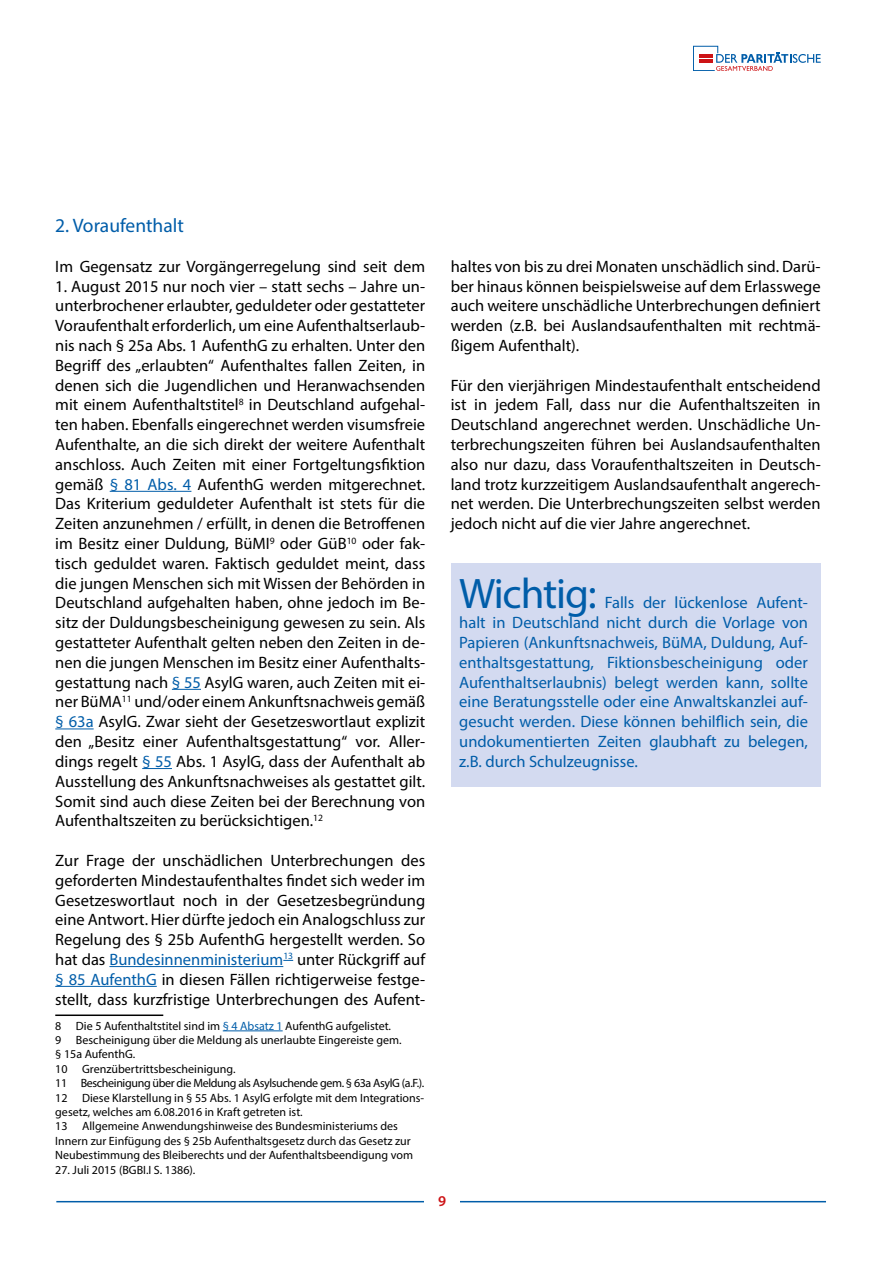
<style>
.page{position:relative;width:893px;height:1263px;background:#fff}
.page>*{position:absolute;margin:0;border:0;box-sizing:border-box;transform-origin:0 0}
.t1{font:42.9px "Myriad Pro";letter-spacing:-.025em;color:#005da9}
.t2{font:19.5px "Myriad Pro";color:#005da9}
.t3{font:16.5px/19.8px "Myriad Pro";color:#000;text-align:justify}
.t4{font:16.5px/19.8px "Myriad Pro";color:#005da9;text-align:justify}
.t5{font:600 15px "Myriad Pro";color:#cd1316}
.t6{font:12px/14.4px "Myriad Pro";color:#000}
.s1{color:#005da9}
</style>
<div class="page">
<hr style="left:56px;top:1201px;width:770px;height:1px;background:#005da9">
<div style="left:424px;top:1194px;width:36px;height:26px;background:#fff"></div>
<svg style="left:693px;top:46px;width:128px;height:25px"></svg>
<hr style="left:110px;top:491px;width:81px;height:1px;background:#005da9">
<svg style="left:172px;top:689px;width:29px;height:1px"></svg>
<hr style="left:55px;top:728px;width:39px;height:1px;background:#005da9">
<hr style="left:142px;top:768px;width:30px;height:1px;background:#005da9">
<hr style="left:109px;top:966px;width:174px;height:1px;background:#005da9">
<hr style="left:55px;top:986px;width:102px;height:1px;background:#005da9">
<hr style="left:55px;top:1014px;width:108px;height:2px;background:#000">
<hr style="left:223px;top:1030px;width:60px;height:1px;background:#005da9">
<div style="left:451px;top:563px;width:370px;height:224px;background:#d3daf0"></div>
<p class="t2" style="left:55px;top:214px;width:130px">2. Voraufenthalt</p>
<p class="t3" style="left:55px;top:256px;width:371px">Im Gegensatz zur Vorgängerregelung sind seit dem</p>
<p class="t3" style="left:55px;top:276px;width:371px">1. August 2015 nur noch vier – statt sechs – Jahre un&shy;unterbrochener erlaubter, geduldeter oder gestatteter Voraufenthalt erforderlich, um eine Aufenthaltserlaub&shy;nis nach § 25a Abs. 1 AufenthG zu erhalten. Unter den Begriff des „erlaubten“ Aufenthaltes fallen Zeiten, in denen sich die Jugendlichen und Heranwachsenden mit einem Aufenthaltstitel<sup>8</sup> in Deutschland aufgehal&shy;ten haben. Ebenfalls eingerechnet werden visumsfreie Aufenthalte, an die sich direkt der weitere Aufenthalt anschloss. Auch Zeiten mit einer Fortgeltungsfiktion gemäß <span class="s1">§ 81 Abs. 4</span> AufenthG werden mitgerechnet.<br>Das Kriterium geduldeter Aufenthalt ist stets für die Zeiten anzunehmen / erfüllt, in denen die Betroffenen im Besitz einer Duldung, BüMI<sup>9</sup> oder GüB<sup>10</sup> oder fak&shy;tisch geduldet waren. Faktisch geduldet meint, dass die jungen Menschen sich mit Wissen der Behörden in Deutschland aufgehalten haben, ohne jedoch im Be&shy;sitz der Duldungsbescheinigung gewesen zu sein. Als gestatteter Aufenthalt gelten neben den Zeiten in de&shy;nen die jungen Menschen im Besitz einer Aufenthalts&shy;gestattung nach <span class="s1">§ 55</span> AsylG waren, auch Zeiten mit ei&shy;ner BüMA<sup>11</sup> und/oder einem Ankunftsnachweis gemäß <span class="s1">§ 63a</span> AsylG. Zwar sieht der Gesetzeswortlaut explizit den „Besitz einer Aufenthaltsgestattung“ vor. Aller&shy;dings regelt <span class="s1">§ 55</span> Abs. 1 AsylG, dass der Aufenthalt ab Ausstellung des Ankunftsnachweises als gestattet gilt.<br>Somit sind auch diese Zeiten bei der Berechnung von Aufenthaltszeiten zu berücksichtigen.<sup>12</sup></p>
<p class="t3" style="left:55px;top:850px;width:371px">Zur Frage der unschädlichen Unterbrechungen des geforderten Mindestaufenthaltes findet sich weder im Gesetzeswortlaut noch in der Gesetzesbegründung eine Antwort. Hier dürfte jedoch ein Analogschluss zur Regelung des § 25b AufenthG hergestellt werden. So hat das <span class="s1">Bundesinnenministerium</span><sup>13</sup> unter Rückgriff auf <span class="s1">§ 85 AufenthG</span> in diesen Fällen richtigerweise festge&shy;stellt, dass kurzfristige Unterbrechungen des Aufent-</p>
<p class="t6" style="left:55px;top:1018px;width:371px">8 Die 5 Aufenthaltstitel sind im <span class="s1">§ 4 Absatz 1</span> AufenthG aufgelistet.<br>9 Bescheinigung über die Meldung als unerlaubte Eingereiste gem.<br>§ 15a AufenthG.<br>10 Grenzübertrittsbescheinigung.<br>11 Bescheinigung über die Meldung als Asylsuchende gem. § 63a AsylG (a.F.).<br>12 Diese Klarstellung in § 55 Abs. 1 AsylG erfolgte mit dem Integrations&shy;gesetz, welches am 6.08.2016 in Kraft getreten ist.<br>13 Allgemeine Anwendungshinweise des Bundesministeriums des Innern zur Einfügung des § 25b Aufenthaltsgesetz durch das Gesetz zur Neubestimmung des Bleiberechts und der Aufenthaltsbeendigung vom</p>
<p class="t6" style="left:55px;top:1162px;width:142px">27. Juli 2015 (BGBI.I S. 1386).</p>
<p class="t3" style="left:451px;top:256px;width:371px">haltes von bis zu drei Monaten unschädlich sind. Darü&shy;ber hinaus können beispielsweise auf dem Erlasswege auch weitere unschädliche Unterbrechungen definiert werden (z.B. bei Auslandsaufenthalten mit rechtmä&shy;ßigem Aufenthalt).</p>
<p class="t3" style="left:451px;top:375px;width:371px">Für den vierjährigen Mindestaufenthalt entscheidend ist in jedem Fall, dass nur die Aufenthaltszeiten in Deutschland angerechnet werden. Unschädliche Un&shy;terbrechungszeiten führen bei Auslandsaufenthalten also nur dazu, dass Voraufenthaltszeiten in Deutsch&shy;land trotz kurzzeitigem Auslandsaufenthalt angerech&shy;net werden. Die Unterbrechungszeiten selbst werden jedoch nicht auf die vier Jahre angerechnet.</p>
<h1 class="t1" style="left:459px;top:568px;width:139px">Wichtig:</h1>
<p class="t4" style="left:459px;top:593px;width:350px;text-indent:146px">Falls der lückenlose Aufent&shy;halt in Deutschland nicht durch die Vorlage von Papieren (Ankunftsnachweis, BüMA, Duldung, Auf&shy;enthaltsgestattung, Fiktionsbescheinigung oder Aufenthaltserlaubnis) belegt werden kann, sollte eine Beratungsstelle oder eine Anwaltskanzlei auf&shy;gesucht werden. Diese können behilflich sein, die undokumentierten Zeiten glaubhaft zu belegen, z.B. durch Schulzeugnisse.</p>
<p class="t5" style="left:438px;top:1191px;width:10px">9</p>
</div>
